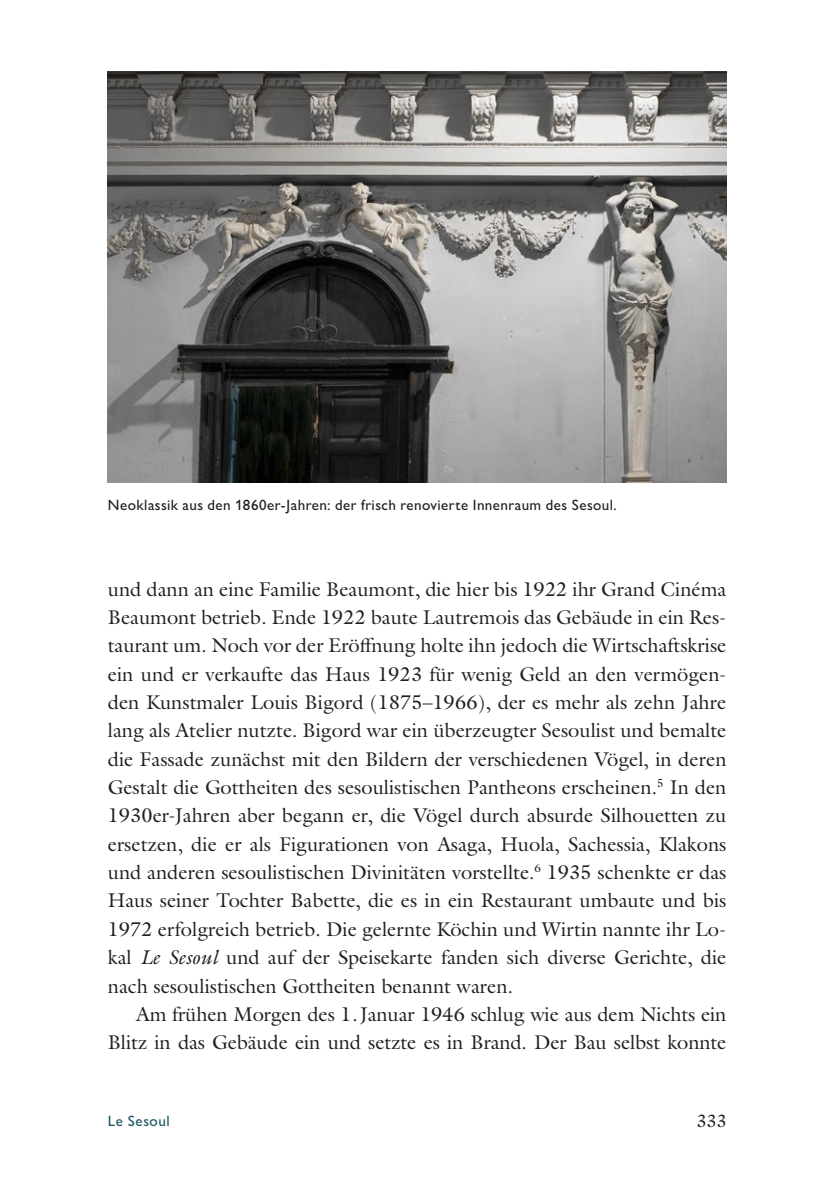
<style>
.page{position:relative;width:840px;height:1191px;background:#fff}
.page>*{position:absolute;margin:0;border:0;box-sizing:border-box;transform-origin:0 0}
.Lauftext{font:20px/28.4px "Galliard Pro";letter-spacing:-.005em;color:#231f20;text-align:justify}
.t1{font:18px "Galliard Pro";color:#231f20}
.Bildlegende{font:500 15px "Gill Sans Nova";letter-spacing:.03em;color:#231f20}
.t2{font:500 15px "Gill Sans Nova";letter-spacing:.04em;color:#1d5761}
.s1{font-style:italic}
</style>
<div class="page">
<img style="left:108px;top:71px;width:618px;height:411px">
<p class="Bildlegende" style="left:108px;top:496px;width:510px">Neoklassik aus den 1860er-Jahren: der frisch renovierte Innenraum des Sesoul.</p>
<p class="Lauftext" style="left:108px;top:574px;width:620px">und dann an eine Familie Beaumont, die hier bis 1922 ihr Grand Cinéma Beaumont betrieb. Ende 1922 baute Lautremois das Gebäude in ein Res&shy;taurant um. Noch vor der Eröffnung holte ihn jedoch die Wirtschaftskrise ein und er verkaufte das Haus 1923 für wenig Geld an den vermögen&shy;den Kunstmaler Louis Bigord (1875–1966), der es mehr als zehn Jahre lang als Atelier nutzte. Bigord war ein überzeugter Sesoulist und bemalte die Fassade zunächst mit den Bildern der verschiedenen Vögel, in deren Gestalt die Gottheiten des sesoulistischen Pantheons erscheinen.<sup>5</sup> In den 1930er-Jahren aber begann er, die Vögel durch absurde Silhouetten zu ersetzen, die er als Figurationen von Asaga, Huola, Sachessia, Klakons und anderen sesoulistischen Divinitäten vorstellte.<sup>6</sup> 1935 schenkte er das Haus seiner Tochter Babette, die es in ein Restaurant umbaute und bis 1972 erfolgreich betrieb. Die gelernte Köchin und Wirtin nannte ihr Lo&shy;kal <span class="s1">Le Sesoul</span> und auf der Speisekarte fanden sich diverse Gerichte, die nach sesoulistischen Gottheiten benannt waren.</p>
<p class="Lauftext" style="left:108px;top:999px;width:620px;text-align:right">Am frühen Morgen des 1. Januar 1946 schlug wie aus dem Nichts ein<br>Blitz in das Gebäude ein und setzte es in Brand. Der Bau selbst konnte</p>
<p class="t2" style="left:108px;top:1111px;width:63px">Le Sesoul</p>
<p class="t1" style="left:696px;top:1108px;width:31px">333</p>
</div>
